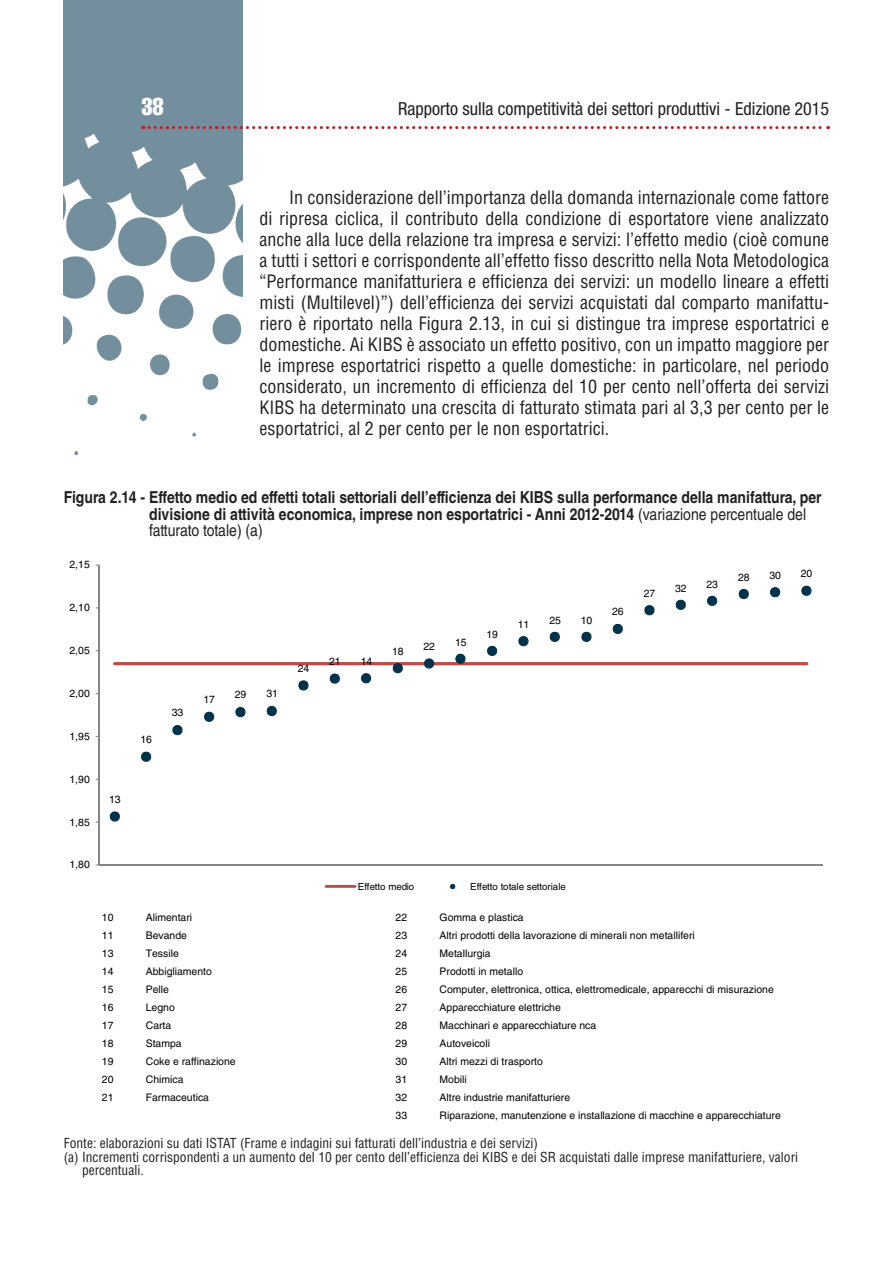
<style>
.page{position:relative;width:893px;height:1263px;background:#fff}
.page>*{position:absolute;margin:0;border:0;box-sizing:border-box;transform-origin:0 0}
.t1{font:24px "Helvetica LT Std Comp";color:#fff}
.t2{font:condensed 18px/21px "Helvetica LT Std";color:#231f20;text-align:justify}
.t3{font:condensed 18px "Helvetica Neue LT Std";color:#231f20}
.t4{font:700 16.5px/16.5px "Helvetica LT Std";color:#231f20;scale:.85 1}
.t5{font:condensed 13.5px "Helvetica LT Std";color:#231f20}
.t6{font:10.5px "Helvetica LT Std";color:#000}
.t7{font:9.75px "Helvetica LT Std";color:#000}
.s1{font-weight:400}
</style>
<div class="page">
<img style="left:64px;top:0;width:178px;height:454px">
<svg style="left:143px;top:126px;width:686px;height:3px"></svg>
<hr style="left:99px;top:565px;width:1px;height:300px;background:#868686">
<hr style="left:99px;top:864px;width:723px;height:1px;background:#868686">
<hr style="left:113px;top:662px;width:695px;height:3px;background:#be4b48;border-radius:2px">
<svg style="left:110px;top:811px;width:10px;height:10px"></svg>
<svg style="left:141px;top:752px;width:10px;height:10px"></svg>
<svg style="left:172px;top:725px;width:11px;height:10px"></svg>
<svg style="left:204px;top:712px;width:10px;height:10px"></svg>
<svg style="left:235px;top:707px;width:11px;height:10px"></svg>
<svg style="left:267px;top:706px;width:10px;height:10px"></svg>
<svg style="left:298px;top:680px;width:11px;height:10px"></svg>
<svg style="left:330px;top:674px;width:10px;height:10px"></svg>
<svg style="left:361px;top:673px;width:10px;height:10px"></svg>
<svg style="left:393px;top:663px;width:10px;height:10px"></svg>
<svg style="left:424px;top:658px;width:10px;height:10px"></svg>
<svg style="left:455px;top:654px;width:10px;height:10px"></svg>
<svg style="left:487px;top:646px;width:10px;height:10px"></svg>
<svg style="left:518px;top:636px;width:10px;height:10px"></svg>
<svg style="left:550px;top:632px;width:10px;height:10px"></svg>
<svg style="left:581px;top:632px;width:10px;height:10px"></svg>
<svg style="left:613px;top:624px;width:10px;height:10px"></svg>
<svg style="left:644px;top:605px;width:10px;height:10px"></svg>
<svg style="left:676px;top:600px;width:10px;height:10px"></svg>
<svg style="left:707px;top:596px;width:10px;height:10px"></svg>
<svg style="left:739px;top:589px;width:10px;height:10px"></svg>
<svg style="left:770px;top:587px;width:10px;height:10px"></svg>
<svg style="left:801px;top:586px;width:10px;height:10px"></svg>
<hr style="left:325px;top:885px;width:31px;height:3px;background:#be4b48">
<svg style="left:450px;top:884px;width:5px;height:5px"></svg>
<h1 class="t1" style="left:141px;top:91px;width:24px">38</h1>
<p class="t3" style="left:398px;top:98px;width:433px">Rapporto sulla competitività dei settori produttivi - Edizione 2015</p>
<p class="t2" style="left:259px;top:187px;width:571px;text-indent:30px">In considerazione dell’importanza della domanda internazionale come fattore di ripresa ciclica, il contributo della condizione di esportatore viene analizzato anche alla luce della relazione tra impresa e servizi: l’effetto medio (cioè comune a tutti i settori e corrispondente all’effetto fisso descritto nella Nota Metodologica “Performance manifatturiera e efficienza dei servizi: un modello lineare a effetti misti (Multilevel)”) dell’efficienza dei servizi acquistati dal comparto manifattu&shy;riero è riportato nella Figura 2.13, in cui si distingue tra imprese esportatrici e domestiche. Ai KIBS è associato un effetto positivo, con un impatto maggiore per le imprese esportatrici rispetto a quelle domestiche: in particolare, nel periodo considerato, un incremento di efficienza del 10 per cento nell’offerta dei servizi KIBS ha determinato una crescita di fatturato stimata pari al 3,3 per cento per le esportatrici, al 2 per cento per le non esportatrici.</p>
<p class="t4" style="left:149px;top:489px;width:793px;text-indent:-85px">Figura 2.14 - Effetto medio ed effetti totali settoriali dell’efficienza dei KIBS sulla performance della manifattura, per divisione di attività economica, imprese non esportatrici - Anni 2012-2014 <span class="s1">(variazione percentuale del fatturato totale) (a)</span></p>
<p class="t6" style="left:70px;top:559px;width:22px">2,15</p>
<p class="t6" style="left:70px;top:601px;width:22px">2,10</p>
<p class="t6" style="left:70px;top:644px;width:22px">2,05</p>
<p class="t6" style="left:70px;top:687px;width:22px">2,00</p>
<p class="t6" style="left:70px;top:730px;width:22px">1,95</p>
<p class="t6" style="left:70px;top:773px;width:22px">1,90</p>
<p class="t6" style="left:70px;top:816px;width:22px">1,85</p>
<p class="t6" style="left:109px;top:793px;width:13px">13</p>
<p class="t6" style="left:140px;top:733px;width:13px">16</p>
<p class="t6" style="left:172px;top:707px;width:13px">33</p>
<p class="t6" style="left:203px;top:694px;width:13px">17</p>
<p class="t6" style="left:235px;top:689px;width:13px">29</p>
<p class="t6" style="left:266px;top:688px;width:13px">31</p>
<p class="t6" style="left:298px;top:662px;width:13px">24</p>
<p class="t6" style="left:329px;top:655px;width:13px">21</p>
<p class="t6" style="left:361px;top:655px;width:13px">14</p>
<p class="t6" style="left:392px;top:645px;width:13px">18</p>
<p class="t6" style="left:423px;top:640px;width:13px">22</p>
<p class="t6" style="left:455px;top:636px;width:13px">15</p>
<p class="t6" style="left:486px;top:628px;width:13px">19</p>
<p class="t6" style="left:518px;top:618px;width:13px">11</p>
<p class="t6" style="left:549px;top:614px;width:13px">25</p>
<p class="t6" style="left:581px;top:614px;width:13px">10</p>
<p class="t6" style="left:612px;top:605px;width:13px">26</p>
<p class="t6" style="left:644px;top:587px;width:13px">27</p>
<p class="t6" style="left:675px;top:582px;width:13px">32</p>
<p class="t6" style="left:706px;top:578px;width:13px">23</p>
<p class="t6" style="left:738px;top:571px;width:13px">28</p>
<p class="t6" style="left:769px;top:569px;width:13px">30</p>
<p class="t6" style="left:801px;top:567px;width:13px">20</p>
<p class="t6" style="left:70px;top:858px;width:22px">1,80</p>
<p class="t7" style="left:358px;top:880px;width:58px">Effetto medio</p>
<p class="t7" style="left:470px;top:880px;width:97px">Effetto totale settoriale</p>
<p class="t6" style="left:102px;top:911px;width:13px">10</p>
<p class="t6" style="left:146px;top:911px;width:48px">Alimentari</p>
<p class="t6" style="left:396px;top:911px;width:13px">22</p>
<p class="t6" style="left:440px;top:911px;width:86px">Gomma e plastica</p>
<p class="t6" style="left:102px;top:929px;width:13px">11</p>
<p class="t6" style="left:146px;top:929px;width:43px">Bevande</p>
<p class="t6" style="left:396px;top:929px;width:13px">23</p>
<p class="t6" style="left:440px;top:929px;width:257px">Altri prodotti della lavorazione di minerali non metalliferi</p>
<p class="t6" style="left:102px;top:947px;width:13px">13</p>
<p class="t6" style="left:146px;top:947px;width:35px">Tessile</p>
<p class="t6" style="left:396px;top:947px;width:13px">24</p>
<p class="t6" style="left:440px;top:947px;width:53px">Metallurgia</p>
<p class="t6" style="left:102px;top:965px;width:13px">14</p>
<p class="t6" style="left:146px;top:965px;width:68px">Abbigliamento</p>
<p class="t6" style="left:396px;top:965px;width:13px">25</p>
<p class="t6" style="left:440px;top:965px;width:85px">Prodotti in metallo</p>
<p class="t6" style="left:102px;top:983px;width:13px">15</p>
<p class="t6" style="left:146px;top:983px;width:25px">Pelle</p>
<p class="t6" style="left:396px;top:983px;width:13px">26</p>
<p class="t6" style="left:440px;top:983px;width:336px">Computer, elettronica, ottica, elettromedicale, apparecchi di misurazione</p>
<p class="t6" style="left:102px;top:1001px;width:13px">16</p>
<p class="t6" style="left:146px;top:1001px;width:31px">Legno</p>
<p class="t6" style="left:396px;top:1001px;width:13px">27</p>
<p class="t6" style="left:440px;top:1001px;width:123px">Apparecchiature elettriche</p>
<p class="t6" style="left:102px;top:1019px;width:13px">17</p>
<p class="t6" style="left:146px;top:1019px;width:27px">Carta</p>
<p class="t6" style="left:396px;top:1019px;width:13px">28</p>
<p class="t6" style="left:440px;top:1019px;width:158px">Macchinari e apparecchiature nca</p>
<p class="t6" style="left:102px;top:1037px;width:13px">18</p>
<p class="t6" style="left:146px;top:1037px;width:37px">Stampa</p>
<p class="t6" style="left:396px;top:1037px;width:13px">29</p>
<p class="t6" style="left:440px;top:1037px;width:52px">Autoveicoli</p>
<p class="t6" style="left:102px;top:1055px;width:13px">19</p>
<p class="t6" style="left:146px;top:1055px;width:91px">Coke e raffinazione</p>
<p class="t6" style="left:396px;top:1055px;width:13px">30</p>
<p class="t6" style="left:440px;top:1055px;width:105px">Altri mezzi di trasporto</p>
<p class="t6" style="left:102px;top:1073px;width:13px">20</p>
<p class="t6" style="left:146px;top:1073px;width:39px">Chimica</p>
<p class="t6" style="left:396px;top:1073px;width:13px">31</p>
<p class="t6" style="left:440px;top:1073px;width:29px">Mobili</p>
<p class="t6" style="left:102px;top:1091px;width:13px">21</p>
<p class="t6" style="left:146px;top:1091px;width:65px">Farmaceutica</p>
<p class="t6" style="left:396px;top:1091px;width:13px">32</p>
<p class="t6" style="left:440px;top:1091px;width:132px">Altre industrie manifatturiere</p>
<p class="t6" style="left:396px;top:1109px;width:13px">33</p>
<p class="t6" style="left:440px;top:1109px;width:343px">Riparazione, manutenzione e installazione di macchine e apparecchiature</p>
<p class="t5" style="left:64px;top:1135px;width:476px">Fonte: elaborazioni su dati ISTAT (Frame e indagini sui fatturati dell’industria e dei servizi)</p>
<p class="t5" style="left:64px;top:1148px;width:736px">(a) Incrementi corrispondenti a un aumento del 10 per cento dell’efficienza dei KIBS e dei SR acquistati dalle imprese manifatturiere, valori</p>
<p class="t5" style="left:82px;top:1162px;width:63px">percentuali.</p>
</div>
